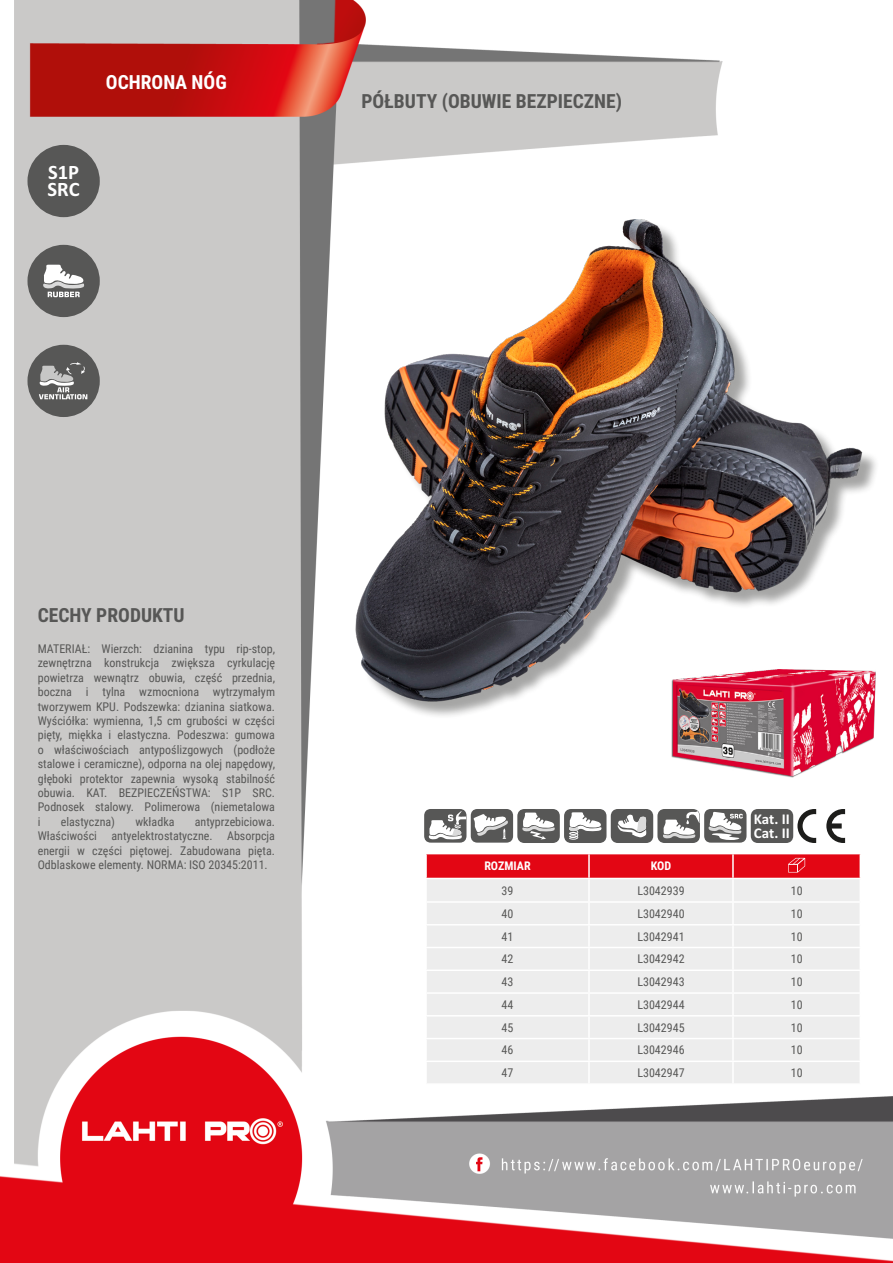
<style>
.page{position:relative;width:893px;height:1263px;background:#fff}
.page>*{position:absolute;margin:0;border:0;box-sizing:border-box;transform-origin:0 0}
.t1{font:700 20.55px/17.2px "Calibri Profix";color:#fff}
.Lewo_bez_dzielenia{font:700 19.5px "Roboto Condensed";color:#575756}
.MateriaĹ__CECHY{font:700 19.5px "Roboto Condensed";color:#575756}
.NagĹ_Ăłwek{font:700 19.5px "Roboto Condensed";color:#fff}
.t2{font:700 15px/13.8px "Calibri Profix";color:#fff}
.Opisy{font:12px/14.4px "Roboto Condensed";color:#575756;text-align:justify}
.Indeks{font:12px "Roboto Condensed";color:#575756}
.Center{font:12px "Roboto Condensed";color:#575756}
.Tabelka_nagĹ_Ăłwek{font:700 12px "Roboto Condensed";color:#fff}
</style>
<div class="page">
<img style="left:0;top:0;width:893px;height:1263px">
<div style="left:27px;top:145px;width:73px;height:72px;background:#575756;border-radius:50%"></div>
<div style="left:27px;top:245px;width:73px;height:72px;background:#575756;border-radius:50%"></div>
<div style="left:27px;top:345px;width:73px;height:72px;background:#575756;border-radius:50%"></div>
<div style="left:358px;top:221px;width:522px;height:499px;background:#1d1d1b;opacity:.4"></div>
<img style="left:349px;top:219px;width:527px;height:489px">
<hr style="left:425px;top:854px;width:2px;height:24px;background:#fff">
<hr style="left:425px;top:879px;width:2px;height:22px;background:#fff">
<hr style="left:425px;top:903px;width:2px;height:21px;background:#fff">
<hr style="left:425px;top:925px;width:2px;height:22px;background:#fff">
<hr style="left:425px;top:948px;width:2px;height:21px;background:#fff">
<hr style="left:425px;top:971px;width:2px;height:21px;background:#fff">
<hr style="left:425px;top:994px;width:2px;height:21px;background:#fff">
<hr style="left:425px;top:1016px;width:2px;height:22px;background:#fff">
<hr style="left:425px;top:1039px;width:2px;height:21px;background:#fff">
<hr style="left:425px;top:1062px;width:2px;height:21px;background:#fff">
<hr style="left:425px;top:853px;width:164px;height:1px;background:#fff">
<hr style="left:425px;top:878px;width:164px;height:1px;background:#fff">
<hr style="left:425px;top:901px;width:164px;height:2px;background:#fff">
<hr style="left:425px;top:924px;width:164px;height:1px;background:#fff">
<hr style="left:425px;top:947px;width:164px;height:1px;background:#fff">
<hr style="left:425px;top:969px;width:164px;height:2px;background:#fff">
<hr style="left:425px;top:992px;width:164px;height:2px;background:#fff">
<hr style="left:425px;top:1015px;width:164px;height:1px;background:#fff">
<hr style="left:425px;top:1038px;width:164px;height:1px;background:#fff">
<hr style="left:425px;top:1060px;width:164px;height:2px;background:#fff">
<hr style="left:425px;top:1083px;width:164px;height:2px;background:#fff">
<hr style="left:589px;top:1083px;width:144px;height:2px;background:#fff">
<hr style="left:733px;top:1083px;width:128px;height:2px;background:#fff">
<svg style="left:426px;top:853px;width:435px;height:230px;background:#edd7d8"></svg>
<div style="left:424px;top:809px;width:42px;height:34px;background:#575756;border-radius:7px"></div>
<svg style="left:429px;top:811px;width:37px;height:29px"></svg>
<div style="left:471px;top:809px;width:42px;height:34px;background:#575756;border-radius:7px"></div>
<svg style="left:473px;top:814px;width:35px;height:25px"></svg>
<div style="left:517px;top:809px;width:43px;height:34px;background:#575756;border-radius:7px"></div>
<svg style="left:522px;top:812px;width:33px;height:27px"></svg>
<div style="left:564px;top:809px;width:42px;height:34px;background:#575756;border-radius:7px"></div>
<svg style="left:569px;top:812px;width:33px;height:28px"></svg>
<div style="left:611px;top:809px;width:42px;height:34px;background:#575756;border-radius:7px"></div>
<svg style="left:618px;top:815px;width:29px;height:23px"></svg>
<div style="left:657px;top:809px;width:43px;height:34px;background:#575756;border-radius:7px"></div>
<svg style="left:663px;top:809px;width:36px;height:30px"></svg>
<div style="left:704px;top:809px;width:42px;height:34px;background:#575756;border-radius:7px"></div>
<svg style="left:708px;top:811px;width:35px;height:29px"></svg>
<div style="left:751px;top:809px;width:42px;height:34px;background:#575756;border-radius:7px"></div>
<svg style="left:826px;top:809px;width:19px;height:34px"></svg>
<svg style="left:797px;top:809px;width:19px;height:34px"></svg>
<svg style="left:43px;top:265px;width:42px;height:32px"></svg>
<svg style="left:37px;top:360px;width:53px;height:42px"></svg>
<svg style="left:39px;top:362px;width:48px;height:37px"></svg>
<img style="left:672px;top:670px;width:204px;height:107px">
<p class="NagĹ_Ăłwek" style="left:106px;top:69px;width:122px">OCHRONA NÓG</p>
<p class="t1" style="left:48px;top:163px;width:34px">S1P<br>SRC</p>
<p class="Lewo_bez_dzielenia" style="left:361px;top:88px;width:262px">PÓŁBUTY (OBUWIE BEZPIECZNE)</p>
<p class="MateriaĹ__CECHY" style="left:38px;top:601px;width:148px">CECHY PRODUKTU</p>
<p class="Opisy" style="left:38px;top:641px;width:239px">MATERIAŁ: Wierzch: dzianina typu rip-stop, zewnętrzna konstrukcja zwiększa cyrkulację powietrza wewnątrz obuwia, część przednia, boczna i tylna wzmocniona wytrzymałym tworzywem KPU. Podszewka: dzianina siatkowa.<br>Wyściółka: wymienna, 1,5 cm grubości w części pięty, miękka i elastyczna. Podeszwa: gumowa o właściwościach antypoślizgowych (podłoże stalowe i ceramiczne), odporna na olej napędowy, głęboki protektor zapewnia wysoką stabilność obuwia. KAT. BEZPIECZEŃSTWA: S1P SRC.<br>Podnosek stalowy. Polimerowa (niemetalowa i</p>
<p class="Opisy" style="left:61px;top:814px;width:56px">elastyczna)</p>
<p class="Opisy" style="left:135px;top:814px;width:41px">wkładka</p>
<p class="Opisy" style="left:38px;top:814px;width:239px;text-indent:157px">antyprzebiciowa.<br>Właściwości antyelektrostatyczne. Absorpcja energii w części piętowej. Zabudowana pięta.<br>Odblaskowe elementy. NORMA: ISO 20345:2011.</p>
<p class="t2" style="left:754px;top:811px;width:38px">Kat. II<br>Cat. II</p>
<p class="Tabelka_nagĹ_Ăłwek" style="left:484px;top:858px;width:48px">ROZMIAR</p>
<p class="Tabelka_nagĹ_Ăłwek" style="left:651px;top:858px;width:22px">KOD</p>
<p class="Center" style="left:502px;top:882px;width:13px">39</p>
<p class="Indeks" style="left:637px;top:882px;width:49px">L3042939</p>
<p class="Center" style="left:791px;top:882px;width:13px">10</p>
<p class="Center" style="left:502px;top:905px;width:13px">40</p>
<p class="Indeks" style="left:637px;top:905px;width:49px">L3042940</p>
<p class="Center" style="left:791px;top:905px;width:13px">10</p>
<p class="Center" style="left:502px;top:928px;width:13px">41</p>
<p class="Indeks" style="left:637px;top:928px;width:49px">L3042941</p>
<p class="Center" style="left:791px;top:928px;width:13px">10</p>
<p class="Center" style="left:502px;top:951px;width:13px">42</p>
<p class="Indeks" style="left:637px;top:951px;width:49px">L3042942</p>
<p class="Center" style="left:791px;top:951px;width:13px">10</p>
<p class="Center" style="left:502px;top:973px;width:13px">43</p>
<p class="Indeks" style="left:637px;top:973px;width:49px">L3042943</p>
<p class="Center" style="left:791px;top:973px;width:13px">10</p>
<p class="Center" style="left:502px;top:996px;width:13px">44</p>
<p class="Indeks" style="left:637px;top:996px;width:49px">L3042944</p>
<p class="Center" style="left:791px;top:996px;width:13px">10</p>
<p class="Center" style="left:502px;top:1019px;width:13px">45</p>
<p class="Indeks" style="left:637px;top:1019px;width:49px">L3042945</p>
<p class="Center" style="left:791px;top:1019px;width:13px">10</p>
<p class="Center" style="left:502px;top:1042px;width:13px">46</p>
<p class="Indeks" style="left:637px;top:1042px;width:49px">L3042946</p>
<p class="Center" style="left:791px;top:1042px;width:13px">10</p>
<p class="Center" style="left:502px;top:1064px;width:13px">47</p>
<p class="Indeks" style="left:637px;top:1064px;width:49px">L3042947</p>
<p class="Center" style="left:791px;top:1064px;width:13px">10</p>
</div>
